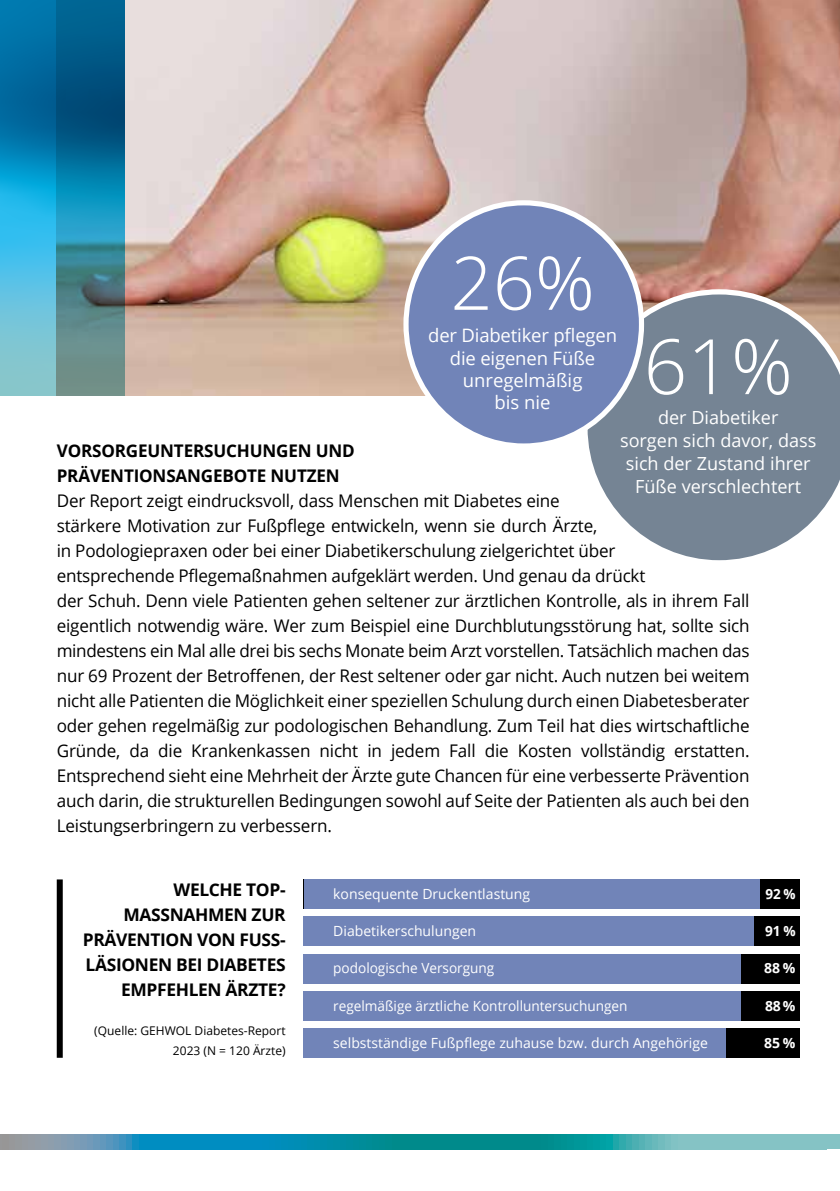
<style>
.page{position:relative;width:840px;height:1191px;background:#fff}
.page>*{position:absolute;margin:0;border:0;box-sizing:border-box;transform-origin:0 0}
.t1{font:300 76.4px "Open Sans";color:#fff}
.t2{font:300 74px "Open Sans";color:#fff}
.t3{font:18.4px/22.2px "Open Sans";letter-spacing:-.01em;color:#fff;text-align:center}
.t4{font:18px/23px "Open Sans";color:#fff;text-align:center}
.t5{font:17.4px/25px "Open Sans";letter-spacing:-.01em;color:#000}
.t6{font:700 17.4px/25px "Open Sans";letter-spacing:-.02em;color:#000}
.t7{font:14px "Open Sans";color:#fff}
.t8{font:700 14px "Open Sans";color:#fff}
.t9{font:700 14px "Open Sans";color:#fff;scale:.96 1}
.t10{font:12px/20px "Open Sans";color:#000;text-align:right}
</style>
<div class="page">
<img style="left:125px;top:0;width:714px;height:395px">
<svg style="left:0;top:0;width:125px;height:395px"></svg>
<svg style="left:587px;top:289px;width:252px;height:272px"></svg>
<div style="left:406px;top:203px;width:235px;height:243px;background:#7184b8;border-radius:50%"></div>
<div style="left:403px;top:200px;width:240px;height:248px;border:5px solid #fff;border-radius:50%"></div>
<div style="left:57px;top:879px;width:6px;height:178px;background:#000"></div>
<div style="left:303px;top:879px;width:496px;height:29px;background:#000"></div>
<div style="left:303px;top:954px;width:496px;height:29px;background:#000"></div>
<div style="left:303px;top:991px;width:496px;height:29px;background:#000"></div>
<div style="left:303px;top:1028px;width:496px;height:29px;background:#000"></div>
<div style="left:303px;top:916px;width:496px;height:30px;background:#000"></div>
<div style="left:303px;top:879px;width:456px;height:29px;background:#7184b8"></div>
<div style="left:303px;top:954px;width:437px;height:29px;background:#7184b8"></div>
<div style="left:303px;top:991px;width:437px;height:29px;background:#7184b8"></div>
<div style="left:303px;top:1028px;width:422px;height:29px;background:#7184b8"></div>
<div style="left:303px;top:916px;width:450px;height:30px;background:#7184b8"></div>
<div style="left:820px;top:1134px;width:19px;height:15px;background:#85c3c5"></div>
<svg style="left:0;top:1134px;width:820px;height:15px"></svg>
<h2 class="t2" style="left:450px;top:232px;width:146px">26%</h2>
<p class="t3" style="left:428px;top:324px;width:190px">der Diabetiker pflegen die eigenen Füße unregelmäßig<br>bis nie</p>
<h1 class="t1" style="left:643px;top:314px;width:151px">61%</h1>
<p class="t4" style="left:619px;top:405px;width:198px">der Diabetiker<br>sorgen sich davor, dass sich der Zustand ihrer<br>Füße verschlechtert</p>
<p class="t6" style="left:57px;top:437px;width:299px">VORSORGEUNTERSUCHUNGEN UND<br>PRÄVENTIONSANGEBOTE NUTZEN</p>
<p class="t5" style="left:57px;top:487px;width:694px">Der Report zeigt eindrucksvoll, dass Menschen mit Diabetes eine<br>stärkere Motivation zur Fußpflege entwickeln, wenn sie durch Ärzte,<br>in Podologiepraxen oder bei einer Diabetikerschulung zielgerichtet über<br>entsprechende Pflegemaßnahmen aufgeklärt werden. Und genau da drückt<br>der Schuh. Denn viele Patienten gehen seltener zur ärztlichen Kontrolle, als in ihrem Fall eigentlich notwendig wäre. Wer zum Beispiel eine Durchblutungsstörung hat, sollte sich mindestens ein Mal alle drei bis sechs Monate beim Arzt vorstellen. Tatsächlich machen das nur 69 Prozent der Betroffenen, der Rest seltener oder gar nicht. Auch nutzen bei weitem nicht alle Patienten die Möglichkeit einer speziellen Schulung durch einen Diabetesberater oder gehen regelmäßig zur podologischen Behandlung. Zum Teil hat dies wirtschaftliche Gründe, da die Krankenkassen nicht in jedem Fall die Kosten vollständig erstatten.<br>Entsprechend sieht eine Mehrheit der Ärzte gute Chancen für eine verbesserte Prävention auch darin, die strukturellen Bedingungen sowohl auf Seite der Patienten als auch bei den Leistungserbringern zu verbessern.</p>
<p class="t6" style="left:83px;top:877px;width:204px;text-align:right">WELCHE TOP-<br>MASSNAHMEN ZUR<br>PRÄVENTION VON FUSS-<br>LÄSIONEN BEI DIABETES<br>EMPFEHLEN ÄRZTE?</p>
<p class="t9" style="left:765px;top:883px;width:33px">92 %</p>
<p class="t7" style="left:333px;top:884px;width:198px">konsequente Druckentlastung</p>
<p class="t7" style="left:333px;top:921px;width:144px">Diabetikerschulungen</p>
<p class="t8" style="left:764px;top:921px;width:32px">91%</p>
<p class="t7" style="left:333px;top:958px;width:163px">podologische Versorgung</p>
<p class="t7" style="left:333px;top:996px;width:295px">regelmäßige ärztliche Kontrolluntersuchungen</p>
<p class="t7" style="left:333px;top:1033px;width:376px">selbstständige Fußpflege zuhause bzw. durch Angehörige</p>
<p class="t8" style="left:763px;top:958px;width:33px">88 %</p>
<p class="t8" style="left:764px;top:995px;width:32px">88 %</p>
<p class="t8" style="left:763px;top:1033px;width:33px">85 %</p>
<p class="t10" style="left:94px;top:1020px;width:193px">(Quelle: GEHWOL Diabetes-Report<br>2023 (N = 120 Ärzte)</p>
</div>
